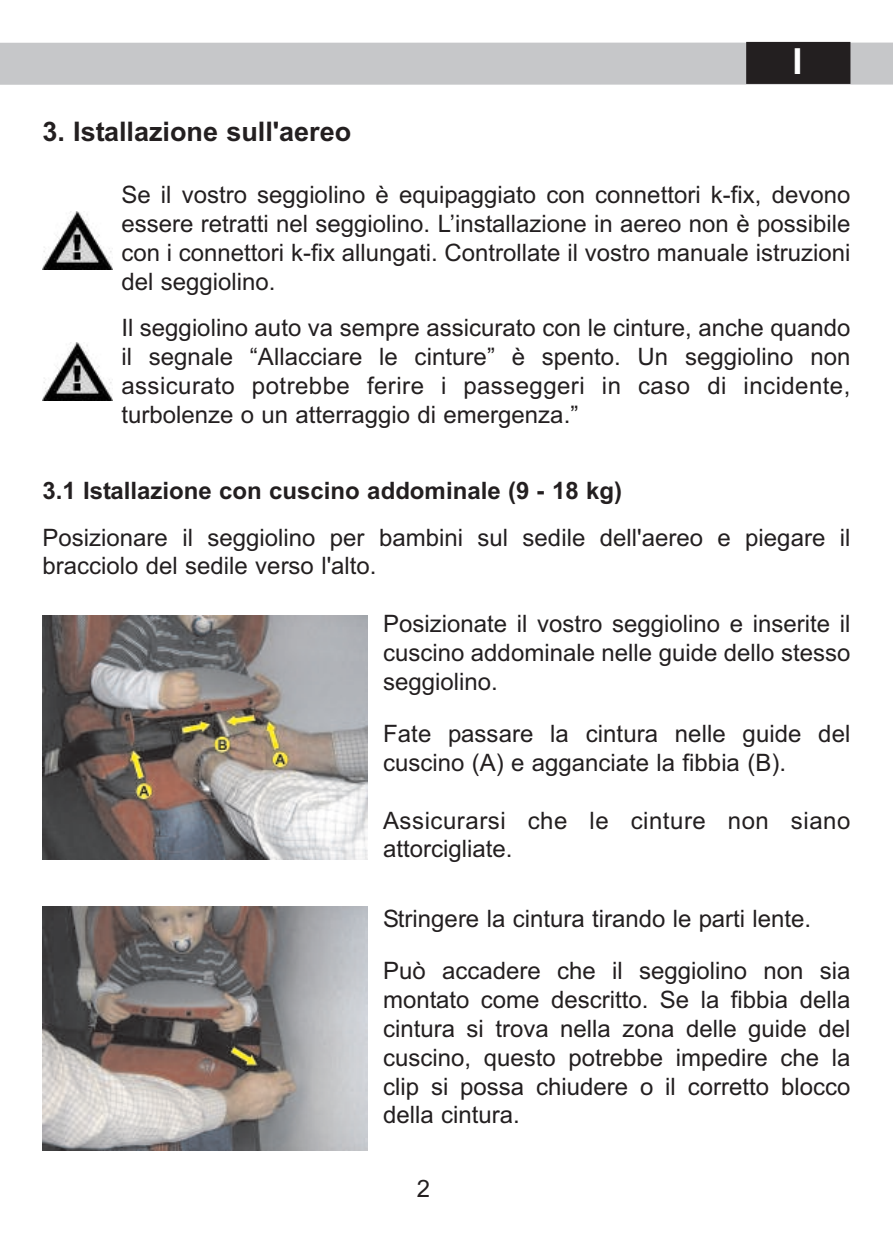
<style>
.page{position:relative;width:893px;height:1259px;background:#fff}
.page>*{position:absolute;margin:0;border:0;box-sizing:border-box;transform-origin:0 0}
.t1{font:700 36px "Arial";color:#fff}
.t2{font:700 27px "Arial";color:#231f20}
.t3{font:24px/28.8px "Arial";color:#231f20;text-align:justify}
.t4{font:24px/28.8px "Arial";letter-spacing:.02em;color:#231f20}
.t5{font:700 24px "Arial";color:#231f20}
</style>
<div class="page">
<div style="left:0;top:43px;width:893px;height:42px;background:#c6c7c9"></div>
<div style="left:746px;top:42px;width:104px;height:42px;background:#231f20"></div>
<img style="left:43px;top:615px;width:325px;height:244px">
<img style="left:43px;top:906px;width:325px;height:244px">
<img style="left:43px;top:212px;width:69px;height:57px">
<img style="left:43px;top:343px;width:69px;height:57px">
<p class="t2" style="left:43px;top:115px;width:310px">3. Istallazione sull'aereo</p>
<h1 class="t1" style="left:792px;top:41px;width:12px">I</h1>
<p class="t3" style="left:121px;top:180px;width:731px">Se il vostro seggiolino è equipaggiato con connettori k-fix, devono essere retratti nel seggiolino. L’installazione in aereo non è possibile con i connettori k-fix allungati. Controllate il vostro manuale istruzioni del seggiolino.</p>
<p class="t3" style="left:121px;top:313px;width:731px">Il seggiolino auto va sempre assicurato con le cinture, anche quando il segnale “Allacciare le cinture” è spento. Un seggiolino non assicurato potrebbe ferire i passeggeri in caso di incidente, turbolenze o un atterraggio di emergenza.”</p>
<p class="t5" style="left:43px;top:477px;width:581px">3.1 Istallazione con cuscino addominale (9 - 18 kg)</p>
<p class="t3" style="left:43px;top:523px;width:809px">Posizionare il seggiolino per bambini sul sedile dell'aereo e piegare il bracciolo del sedile verso l'alto.</p>
<p class="t3" style="left:383px;top:609px;width:469px">Posizionate il vostro seggiolino e inserite il cuscino addominale nelle guide dello stesso seggiolino.</p>
<p class="t3" style="left:383px;top:719px;width:469px">Fate passare la cintura nelle guide del cuscino (A) e agganciate la fibbia (B).</p>
<p class="t4" style="left:383px;top:806px;width:469px">Assicurarsi che le cinture non siano attorcigliate.</p>
<p class="t3" style="left:383px;top:892px;width:469px;line-height:52.5px">Stringere la cintura tirando le parti lente.<br>Può accadere che il seggiolino non sia</p>
<p class="t3" style="left:383px;top:985px;width:469px">montato come descritto. Se la fibbia della cintura si trova nella zona delle guide del cuscino, questo potrebbe impedire che la clip si possa chiudere o il corretto blocco della cintura.</p>
<p class="t3" style="left:417px;top:1174px;width:15px">2</p>
</div>
